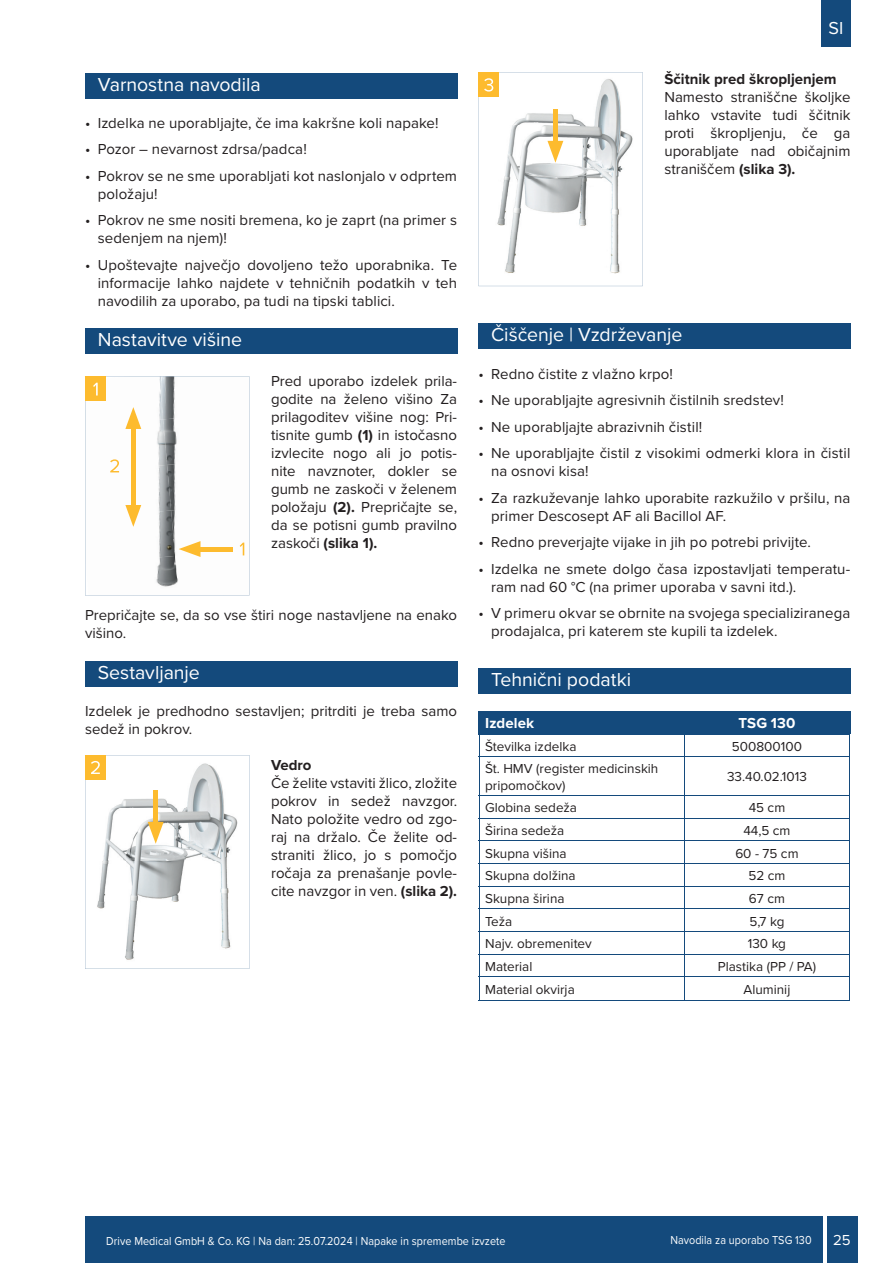
<style>
.page{position:relative;width:893px;height:1263px;background:#fff}
.page>*{position:absolute;margin:0;border:0;box-sizing:border-box;transform-origin:0 0}
.t1{font:19.5px "Proxima Nova";color:#fff}
.t2{font:18px "Proxima Nova";color:#fff}
.t3{font:15px/18px "Proxima Nova";letter-spacing:.005em;color:#231f20}
.t4{font:700 15px "Proxima Nova";color:#231f20}
.t5{font:700 15px "Proxima Nova";letter-spacing:.005em;color:#fff}
.t6{font:15px "Proxima Nova";color:#fff}
.t7{font:13.5px/16.2px "Proxima Nova";color:#231f20}
.t8{font:12px "Proxima Nova";letter-spacing:.005em;color:#fff;scale:.9 1}
.s1{font-weight:700}
</style>
<div class="page">
<div style="left:85px;top:1217px;width:772px;height:46px;background:#144a7c"></div>
<hr style="left:823px;top:1213px;width:3px;height:50px;background:#fff">
<div style="left:821px;top:0;width:29px;height:46px;background:#144a7c"></div>
<div style="left:85px;top:73px;width:372px;height:25px;background:#144a7c"></div>
<div style="left:85px;top:328px;width:372px;height:26px;background:#144a7c"></div>
<div style="left:85px;top:661px;width:372px;height:25px;background:#144a7c"></div>
<div style="left:478px;top:324px;width:372px;height:25px;background:#144a7c"></div>
<div style="left:478px;top:668px;width:372px;height:26px;background:#144a7c"></div>
<hr style="left:479px;top:756px;width:205px;height:1px;background:#144a7c">
<hr style="left:479px;top:757px;width:1px;height:38px;background:#144a7c">
<hr style="left:684px;top:756px;width:166px;height:1px;background:#144a7c">
<hr style="left:684px;top:757px;width:1px;height:38px;background:#144a7c">
<hr style="left:849px;top:757px;width:1px;height:38px;background:#144a7c">
<hr style="left:479px;top:795px;width:205px;height:1px;background:#144a7c">
<hr style="left:684px;top:795px;width:166px;height:1px;background:#144a7c">
<hr style="left:479px;top:818px;width:205px;height:1px;background:#144a7c">
<hr style="left:684px;top:818px;width:166px;height:1px;background:#144a7c">
<hr style="left:479px;top:840px;width:205px;height:1px;background:#144a7c">
<hr style="left:684px;top:840px;width:166px;height:1px;background:#144a7c">
<hr style="left:479px;top:863px;width:205px;height:1px;background:#144a7c">
<hr style="left:684px;top:863px;width:166px;height:1px;background:#144a7c">
<hr style="left:479px;top:886px;width:205px;height:1px;background:#144a7c">
<hr style="left:684px;top:886px;width:166px;height:1px;background:#144a7c">
<hr style="left:479px;top:908px;width:205px;height:1px;background:#144a7c">
<hr style="left:684px;top:908px;width:166px;height:1px;background:#144a7c">
<hr style="left:479px;top:931px;width:205px;height:1px;background:#144a7c">
<hr style="left:684px;top:931px;width:166px;height:1px;background:#144a7c">
<hr style="left:479px;top:954px;width:205px;height:1px;background:#144a7c">
<hr style="left:684px;top:954px;width:166px;height:1px;background:#144a7c">
<hr style="left:479px;top:976px;width:205px;height:1px;background:#144a7c">
<svg style="left:479px;top:796px;width:1px;height:204px"></svg>
<hr style="left:684px;top:976px;width:166px;height:1px;background:#144a7c">
<svg style="left:684px;top:796px;width:1px;height:204px"></svg>
<svg style="left:849px;top:796px;width:1px;height:204px"></svg>
<hr style="left:479px;top:1000px;width:205px;height:1px;background:#144a7c">
<hr style="left:684px;top:1000px;width:166px;height:1px;background:#144a7c">
<hr style="left:478px;top:711px;width:206px;height:2px;background:#144a7c">
<hr style="left:478px;top:713px;width:2px;height:21px;background:#144a7c">
<hr style="left:684px;top:711px;width:166px;height:2px;background:#144a7c">
<svg style="left:479px;top:713px;width:371px;height:43px"></svg>
<svg style="left:85px;top:376px;width:164px;height:219px"></svg>
<svg style="left:478px;top:72px;width:165px;height:214px"></svg>
<svg style="left:85px;top:755px;width:164px;height:214px"></svg>
<h1 class="t1" style="left:98px;top:70px;width:164px">Varnostna navodila</h1>
<p class="t3" style="left:85px;top:113px;width:355px">• Izdelka ne uporabljajte, če ima kakršne koli napake!</p>
<p class="t3" style="left:85px;top:140px;width:223px">• Pozor – nevarnost zdrsa/padca!</p>
<p class="t3" style="left:98px;top:166px;width:361px;text-indent:-13px">• Pokrov se ne sme uporabljati kot naslonjalo v odprtem položaju!</p>
<p class="t3" style="left:98px;top:211px;width:361px;text-indent:-13px">• Pokrov ne sme nositi bremena, ko je zaprt (na primer s sedenjem na njem)!</p>
<p class="t3" style="left:98px;top:255px;width:361px;text-align:justify;text-indent:-13px">• Upoštevajte največjo dovoljeno težo uporabnika. Te informacije lahko najdete v tehničnih podatkih v teh navodilih za uporabo, pa tudi na tipski tablici.</p>
<h1 class="t1" style="left:98px;top:325px;width:146px">Nastavitve višine</h1>
<p class="t3" style="left:271px;top:371px;width:188px;text-align:justify">Pred uporabo izdelek prila&shy;godite na želeno višino Za prilagoditev višine nog: Pri&shy;tisnite gumb <span class="s1">(1)</span> in istočasno izvlecite nogo ali jo potis&shy;nite navznoter, dokler se gumb ne zaskoči v želenem položaju <span class="s1">(2).</span> Prepričajte se, da se potisni gumb pravilno zaskoči <span class="s1">(slika 1).</span></p>
<p class="t3" style="left:85px;top:605px;width:374px">Prepričajte se, da so vse štiri noge nastavljene na enako višino.</p>
<h1 class="t1" style="left:98px;top:658px;width:104px">Sestavljanje</h1>
<p class="t3" style="left:85px;top:701px;width:374px">Izdelek je predhodno sestavljen; pritrditi je treba samo sedež in pokrov.</p>
<p class="t4" style="left:271px;top:754px;width:42px">Vedro</p>
<p class="t3" style="left:271px;top:773px;width:188px;text-align:justify">Če želite vstaviti žlico, zložite pokrov in sedež navzgor.<br>Nato položite vedro od zgo&shy;raj na držalo. Če želite od&shy;straniti žlico, jo s pomočjo ročaja za prenašanje povle&shy;cite navzgor in ven. <span class="s1">(slika 2).</span></p>
<p class="t2" style="left:828px;top:15px;width:16px">SI</p>
<p class="t4" style="left:664px;top:68px;width:174px">Ščitnik pred škropljenjem</p>
<p class="t3" style="left:664px;top:87px;width:188px;text-align:justify">Namesto straniščne školjke lahko vstavite tudi ščitnik proti škropljenju, če ga uporabljate nad običajnim straniščem <span class="s1">(slika 3).</span></p>
<h1 class="t1" style="left:491px;top:320px;width:193px">Čiščenje | Vzdrževanje</h1>
<p class="t3" style="left:478px;top:364px;width:196px">• Redno čistite z vlažno krpo!</p>
<p class="t3" style="left:478px;top:390px;width:307px">• Ne uporabljajte agresivnih čistilnih sredstev!</p>
<p class="t3" style="left:478px;top:417px;width:225px">• Ne uporabljajte abrazivnih čistil!</p>
<p class="t3" style="left:491px;top:443px;width:361px;text-indent:-13px">• Ne uporabljajte čistil z visokimi odmerki klora in čistil na osnovi kisa!</p>
<p class="t3" style="left:491px;top:488px;width:361px;text-indent:-13px">• Za razkuževanje lahko uporabite razkužilo v pršilu, na primer Descosept AF ali Bacillol AF.</p>
<p class="t3" style="left:478px;top:533px;width:334px">• Redno preverjajte vijake in jih po potrebi privijte.</p>
<p class="t3" style="left:491px;top:559px;width:361px;text-indent:-13px">• Izdelka ne smete dolgo časa izpostavljati temperatu&shy;ram nad 60 °C (na primer uporaba v savni itd.).</p>
<p class="t3" style="left:491px;top:604px;width:361px;text-indent:-13px">• V primeru okvar se obrnite na svojega specializiranega prodajalca, pri katerem ste kupili ta izdelek.</p>
<h1 class="t1" style="left:491px;top:665px;width:141px">Tehnični podatki</h1>
<p class="t5" style="left:485px;top:712px;width:50px">Izdelek</p>
<p class="t5" style="left:738px;top:712px;width:58px">TSG 130</p>
<p class="t7" style="left:485px;top:737px;width:93px">Številka izdelka</p>
<p class="t7" style="left:732px;top:737px;width:71px">500800100</p>
<p class="t7" style="left:485px;top:760px;width:175px">Št. HMV (register medicinskih pripomočkov)</p>
<p class="t7" style="left:727px;top:768px;width:81px">33.40.02.1013</p>
<p class="t7" style="left:485px;top:799px;width:93px">Globina sedeža</p>
<p class="t7" style="left:749px;top:799px;width:38px">45 cm</p>
<p class="t7" style="left:485px;top:822px;width:81px">Širina sedeža</p>
<p class="t7" style="left:743px;top:822px;width:49px">44,5 cm</p>
<p class="t7" style="left:485px;top:844px;width:83px">Skupna višina</p>
<p class="t7" style="left:735px;top:844px;width:65px">60 - 75 cm</p>
<p class="t7" style="left:485px;top:867px;width:92px">Skupna dolžina</p>
<p class="t7" style="left:748px;top:867px;width:38px">52 cm</p>
<p class="t7" style="left:485px;top:890px;width:81px">Skupna širina</p>
<p class="t7" style="left:749px;top:890px;width:38px">67 cm</p>
<p class="t7" style="left:485px;top:912px;width:29px">Teža</p>
<p class="t7" style="left:749px;top:912px;width:36px">5,7 kg</p>
<p class="t7" style="left:485px;top:935px;width:108px">Najv. obremenitev</p>
<p class="t7" style="left:748px;top:935px;width:40px">130 kg</p>
<p class="t7" style="left:485px;top:958px;width:49px">Material</p>
<p class="t7" style="left:718px;top:958px;width:100px">Plastika (PP / PA)</p>
<p class="t7" style="left:485px;top:981px;width:91px">Material okvirja</p>
<p class="t7" style="left:743px;top:981px;width:48px">Aluminij</p>
<p class="t8" style="left:106px;top:1232px;width:445px">Drive Medical GmbH &amp; Co. KG | Na dan: 25.07.2024 | Napake in spremembe izvzete</p>
<p class="t8" style="left:670px;top:1231px;width:159px">Navodila za uporabo TSG 130</p>
<p class="t6" style="left:833px;top:1229px;width:19px">25</p>
</div>
